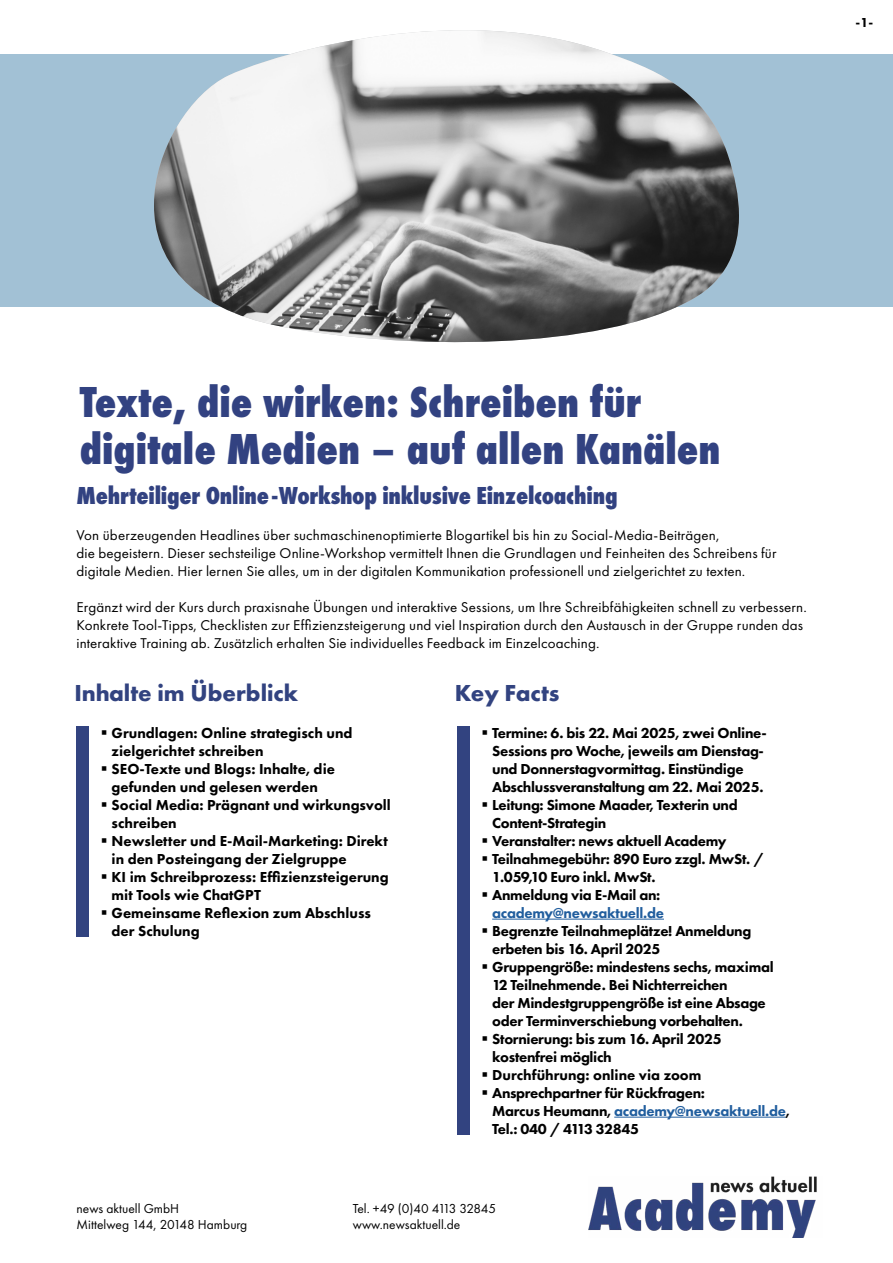
<style>
.page{position:relative;width:893px;height:1263px;background:#fff}
.page>*{position:absolute;margin:0;border:0;box-sizing:border-box;transform-origin:0 0}
.t1{font:800 45px/46.5px "Futura PT Cond";color:#324281}
.t2{font:800 25.5px "Futura PT Cond";letter-spacing:-.01em;color:#324281}
.t3{font:700 24px "Futura PT";color:#324380}
.t4{font:800 15px/18px "Futura PT";letter-spacing:-.02em;color:#000}
.t5{font:800 15px/18px "Futura PT";color:#000}
.t6{font:800 15px/18px "Futura PT";letter-spacing:-.02em;color:#215e9e;text-align:right}
.t7{font:14.7px/18px "Futura PT";letter-spacing:.01em;color:#000}
.t8{font:13.5px/16.2px "Futura PT";color:#000}
.t9{font:800 13.5px "Futura PT";color:#000}
.s1{color:#000}
.s2{color:#215e9e}
</style>
<div class="page">
<div style="left:0;top:55px;width:893px;height:252px;background:#a2c1d5"></div>
<img style="left:588px;top:1177px;width:229px;height:61px">
<hr style="left:492px;top:919px;width:172px;height:1px;background:#215e9e">
<hr style="left:614px;top:1117px;width:172px;height:1px;background:#215e9e">
<div style="left:77px;top:726px;width:12px;height:210px;background:#324380"></div>
<div style="left:457px;top:726px;width:12px;height:408px;background:#324380"></div>
<img style="left:154px;top:30px;width:585px;height:313px">
<p class="t9" style="left:855px;top:14px;width:19px">-1-</p>
<h1 class="t1" style="left:80px;top:379px;width:642px">Texte, die wirken: Schreiben für digitale Medien – auf allen Kanälen</h1>
<h2 class="t2" style="left:77px;top:480px;width:543px">Mehrteiliger Online-Workshop inklusive Einzelcoaching</h2>
<p class="t7" style="left:77px;top:526px;width:701px">Von überzeugenden Headlines über suchmaschinenoptimierte Blogartikel bis hin zu Social-Media-Beiträgen,<br>die begeistern. Dieser sechsteilige Online-Workshop vermittelt Ihnen die Grundlagen und Feinheiten des Schreibens für digitale Medien. Hier lernen Sie alles, um in der digitalen Kommunikation professionell und zielgerichtet zu texten.</p>
<p class="t7" style="left:77px;top:598px;width:732px">Ergänzt wird der Kurs durch praxisnahe Übungen und interaktive Sessions, um Ihre Schreibfähigkeiten schnell zu verbessern.<br>Konkrete Tool-Tipps, Checklisten zur Effizienzsteigerung und viel Inspiration durch den Austausch in der Gruppe runden das interaktive Training ab. Zusätzlich erhalten Sie individuelles Feedback im Einzelcoaching.</p>
<h3 class="t3" style="left:74px;top:678px;width:225px">Inhalte im Überblick</h3>
<h3 class="t3" style="left:455px;top:678px;width:106px">Key Facts</h3>
<p class="t5" style="left:112px;top:723px;width:242px;text-indent:-11px">▪ Grundlagen: Online strategisch und zielgerichtet schreiben</p>
<p class="t5" style="left:101px;top:759px;width:236px;text-align:center">▪ SEO-Texte und Blogs: Inhalte, die gefunden und gelesen werden</p>
<p class="t5" style="left:112px;top:795px;width:281px;text-indent:-11px">▪ Social Media: Prägnant und wirkungsvoll schreiben</p>
<p class="t5" style="left:112px;top:831px;width:278px;text-indent:-11px">▪ Newsletter und E-Mail-Marketing: Direkt in den Posteingang der Zielgruppe</p>
<p class="t5" style="left:112px;top:867px;width:279px;text-indent:-11px">▪ KI im Schreibprozess: Effizienzsteigerung mit Tools wie ChatGPT</p>
<p class="t5" style="left:112px;top:903px;width:261px;text-indent:-11px">▪ Gemeinsame Reflexion zum Abschluss der Schulung</p>
<p class="t4" style="left:492px;top:723px;width:276px;text-indent:-11px">▪ Termine: 6. bis 22. Mai 2025, zwei Online-Sessions pro Woche, jeweils am Dienstag&shy;und Donnerstagvormittag. Einstündige Abschlussveranstaltung am 22. Mai 2025.</p>
<p class="t4" style="left:492px;top:795px;width:247px;text-indent:-11px">▪ Leitung: Simone Maader, Texterin und<br>Content-Strategin</p>
<p class="t4" style="left:482px;top:831px;width:247px">▪ Veranstalter: news aktuell Academy</p>
<p class="t4" style="left:492px;top:849px;width:273px;text-indent:-11px">▪ Teilnahmegebühr: 890 Euro zzgl. MwSt. /<br>1.059,10 Euro inkl. MwSt.</p>
<p class="t6" style="left:482px;top:885px;width:184px"><span class="s1">▪ Anmeldung via E-Mail an: </span>academy@newsaktuell.de</p>
<p class="t4" style="left:492px;top:921px;width:261px;text-indent:-11px">▪ Begrenzte Teilnahmeplätze! Anmeldung erbeten bis 16. April 2025</p>
<p class="t4" style="left:492px;top:957px;width:283px;text-indent:-11px">▪ Gruppengröße: mindestens sechs, maximal 12 Teilnehmende. Bei Nichterreichen<br>der Mindestgruppengröße ist eine Absage oder Terminverschiebung vorbehalten.</p>
<p class="t4" style="left:492px;top:1029px;width:231px;text-indent:-11px">▪ Stornierung: bis zum 16. April 2025 kostenfrei möglich</p>
<p class="t5" style="left:482px;top:1065px;width:221px">▪ Durchführung: online via zoom</p>
<p class="t4" style="left:492px;top:1083px;width:299px;text-indent:-11px">▪ Ansprechpartner für Rückfragen:<br>Marcus Heumann, <span class="s2">academy@newsaktuell.de</span>,<br>Tel.: 040 / 4113 32845</p>
<p class="t8" style="left:77px;top:1200px;width:172px">news aktuell GmbH<br>Mittelweg 144, 20148 Hamburg</p>
<p class="t8" style="left:353px;top:1200px;width:145px">Tel. +49 (0)40 4113 32845 www.newsaktuell.de</p>
</div>
